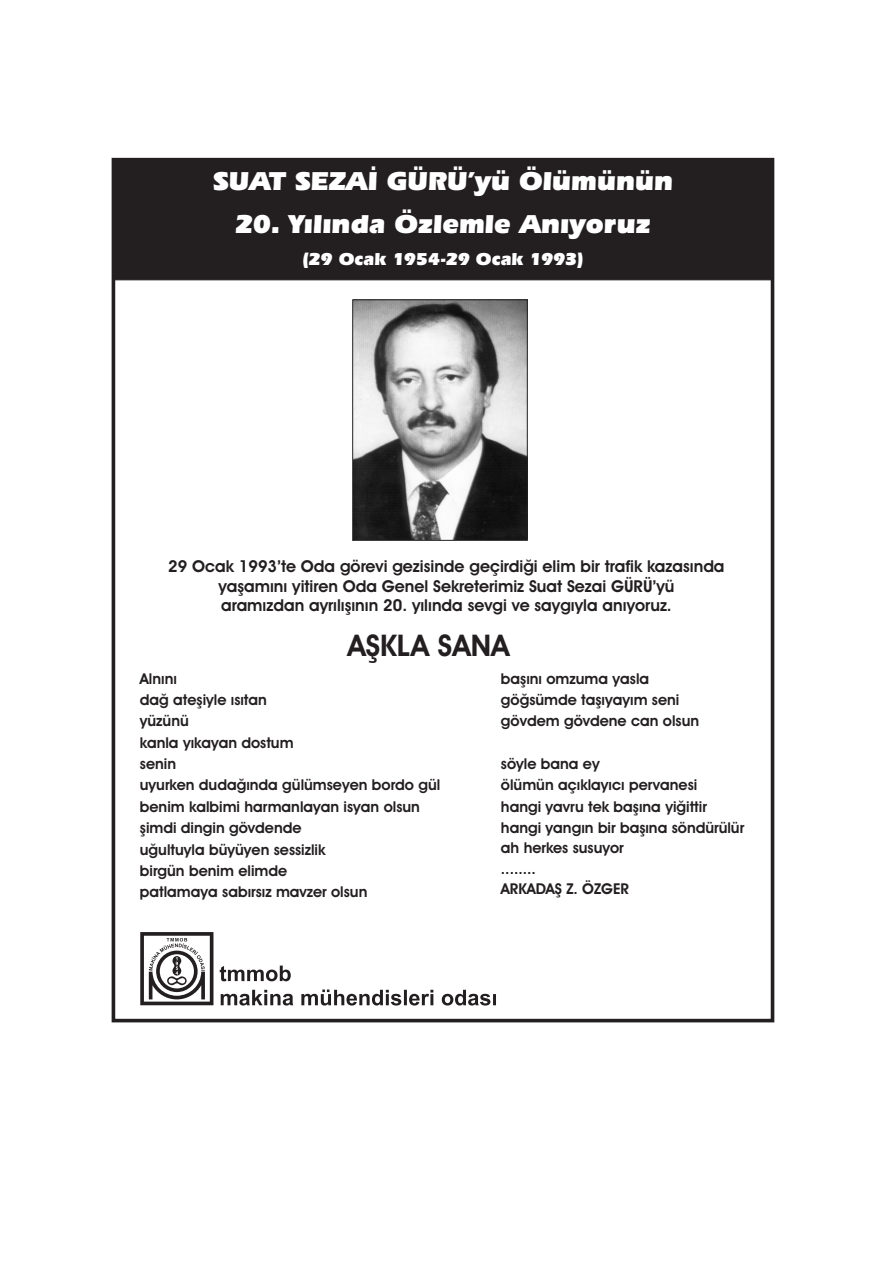
<style>
.page{position:relative;width:893px;height:1263px;background:#fff}
.page>*{position:absolute;margin:0;border:0;box-sizing:border-box;transform-origin:0 0}
.t1{font:700 30px "Avant Garde Bk BT Book";color:#231f20}
.t2{font:900 27px "Eras IT Cby BT";color:#fff}
.t3{font:900 18px "Eras IT Cby BT";color:#fff}
.t4{font:700 16.5px/19.6px "Avant Garde Bk BT Book";color:#231f20;text-align:center}
.t5{font:700 15px/21.5px "Avant Garde Bk BT Book";color:#231f20}
</style>
<div class="page">
<div style="left:112px;top:158px;width:662px;height:864px;border:4px solid #231f20"></div>
<img style="left:354px;top:302px;width:171px;height:236px">
<div style="left:352px;top:300px;width:175px;height:240px;border:1px solid #231f20"></div>
<div style="left:113px;top:159px;width:658px;height:121px;background:#231f20"></div>
<svg style="left:140px;top:932px;width:73px;height:73px"></svg>
<svg style="left:220px;top:965px;width:276px;height:40px"></svg>
<h2 class="t2" style="left:213px;top:170px;width:462px">SUAT SEZAÝ GÜRÜ’yü Ölümünün</h2>
<h2 class="t2" style="left:235px;top:213px;width:417px">20. Yýlýnda Özlemle Anýyoruz</h2>
<p class="t3" style="left:302px;top:251px;width:283px">(29 Ocak 1954-29 Ocak 1993)</p>
<p class="t4" style="left:168px;top:558px;width:558px">29 Ocak 1993’te Oda görevi gezisinde geçirdiði elim bir trafik kazasýnda yaþamýný yitiren Oda Genel Sekreterimiz Suat Sezai GÜRÜ’yü<br>aramýzdan ayrýlýþýnýn 20. yýlýnda sevgi ve saygýyla anýyoruz.</p>
<h1 class="t1" style="left:348px;top:633px;width:163px">AÞKLA SANA</h1>
<p class="t5" style="left:140px;top:669px;width:39px">Alnýný</p>
<p class="t5" style="left:501px;top:669px;width:150px">baþýný omzuma yasla</p>
<p class="t5" style="left:140px;top:690px;width:129px">dað ateþiyle ýsýtan</p>
<p class="t5" style="left:501px;top:690px;width:180px">göðsümde taþýyayým seni</p>
<p class="t5" style="left:140px;top:712px;width:50px">yüzünü</p>
<p class="t5" style="left:501px;top:712px;width:200px">gövdem gövdene can olsun</p>
<p class="t5" style="left:140px;top:733px;width:155px">kanla yýkayan dostum senin</p>
<p class="t5" style="left:501px;top:754px;width:100px">söyle bana ey</p>
<p class="t5" style="left:140px;top:776px;width:302px">uyurken dudaðýnda gülümseyen bordo gül</p>
<p class="t5" style="left:501px;top:776px;width:198px">ölümün açýklayýcý pervanesi</p>
<p class="t5" style="left:140px;top:797px;width:282px">benim kalbimi harmanlayan isyan olsun</p>
<p class="t5" style="left:501px;top:797px;width:207px">hangi yavru tek baþýna yiðittir</p>
<p class="t5" style="left:140px;top:818px;width:163px">þimdi dingin gövdende</p>
<p class="t5" style="left:501px;top:818px;width:245px">hangi yangýn bir baþýna söndürülür</p>
<p class="t5" style="left:140px;top:840px;width:187px">uðultuyla büyüyen sessizlik</p>
<p class="t5" style="left:501px;top:839px;width:124px">ah herkes susuyor</p>
<p class="t5" style="left:140px;top:861px;width:149px">birgün benim elimde</p>
<p class="t5" style="left:501px;top:859px;width:36px">........</p>
<p class="t5" style="left:140px;top:883px;width:229px">patlamaya sabýrsýz mavzer olsun</p>
<p class="t5" style="left:501px;top:879px;width:130px">ARKADAÞ Z. ÖZGER</p>
</div>
